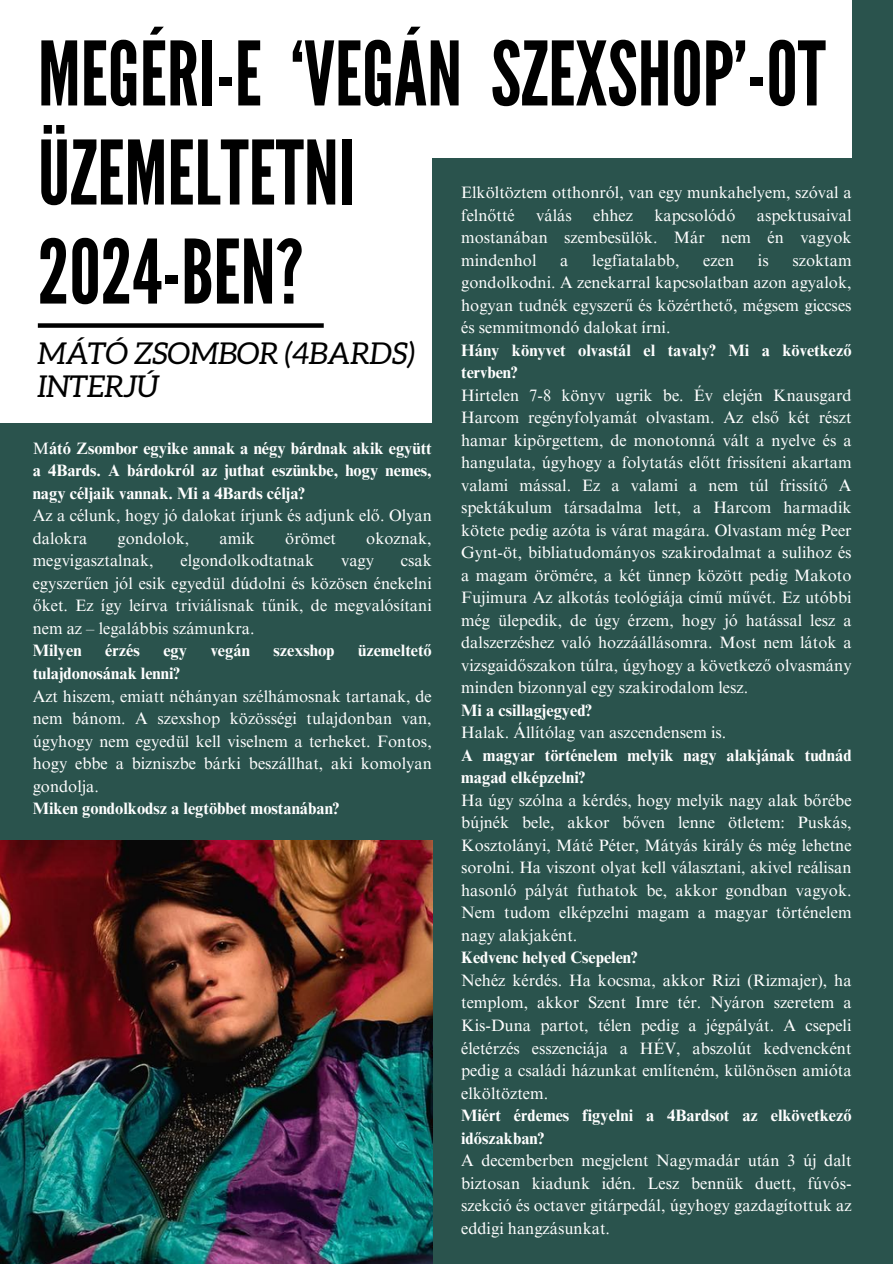
<style>
.page{position:relative;width:893px;height:1264px;background:#fff}
.page>*{position:absolute;margin:0;border:0;box-sizing:border-box;transform-origin:0 0}
.t1{font:88.5px/99px "League Gothic";color:#000}
.t2{font:italic 30px/32.7px "Aleo";color:#000}
.t3{font:16.5px/22.5px "Times NRMT Pro";color:#fff;text-align:justify}
.t4{font:700 16.5px/22.5px "Times NRMT Pro";color:#fff}
.s1{font-weight:400}
</style>
<div class="page">
<div style="left:0;top:0;width:892px;height:1263px;background:#2a534d"></div>
<div style="left:0;top:143px;width:431px;height:280px;background:#fff"></div>
<div style="left:0;top:0;width:851px;height:157px;background:#fff"></div>
<div style="left:38px;top:323px;width:286px;height:5px;background:#000"></div>
<img style="left:0;top:840px;width:432px;height:423px">
<h1 class="t1" style="left:38px;top:26px;width:789px">MEGÉRI-E ‘VEGÁN SZEXSHOP’-OT<br>ÜZEMELTETNI<br>2024-BEN?</h1>
<h2 class="t2" style="left:38px;top:337px;width:379px">MÁTÓ ZSOMBOR (4BARDS)<br>INTERJÚ</h2>
<p class="t3" style="left:461px;top:183px;width:392px">Elköltöztem otthonról, van egy munkahelyem, szóval a felnőtté</p>
<p class="t3" style="left:461px;top:206px;width:392px;text-indent:296px">aspektusaival mostanában szembesülök. Már nem én vagyok mindenhol</p>
<p class="t3" style="left:536px;top:206px;width:37px">válás</p>
<p class="t3" style="left:593px;top:206px;width:41px">ehhez</p>
<p class="t3" style="left:654px;top:206px;width:82px">kapcsolódó</p>
<p class="t3" style="left:560px;top:251px;width:10px">a</p>
<p class="t3" style="left:592px;top:251px;width:89px">legfiatalabb,</p>
<p class="t3" style="left:703px;top:251px;width:32px">ezen</p>
<p class="t3" style="left:757px;top:251px;width:12px">is</p>
<p class="t3" style="left:461px;top:251px;width:392px;text-indent:331px">szoktam gondolkodni. A zenekarral kapcsolatban azon agyalok, hogyan tudnék egyszerű és közérthető, mégsem giccses és semmitmondó dalokat írni.</p>
<p class="t4" style="left:461px;top:341px;width:392px">Hány könyvet olvastál el tavaly? Mi a következő tervben?</p>
<p class="t3" style="left:461px;top:386px;width:392px">Hirtelen 7-8 könyv ugrik be. Év elején Knausgard Harcom regényfolyamát olvastam. Az első két részt hamar kipörgettem, de monotonná vált a nyelve és a hangulata, úgyhogy a folytatás előtt frissíteni akartam valami mással. Ez a valami a nem túl frissítő A spektákulum társadalma lett, a Harcom harmadik kötete pedig azóta is várat magára. Olvastam még Peer Gynt-öt, bibliatudományos szakirodalmat a sulihoz és a magam örömére, a két ünnep között pedig Makoto Fujimura Az alkotás teológiája című művét. Ez utóbbi még ülepedik, de úgy érzem, hogy jó hatással lesz a dalszerzéshez való hozzáállásomra. Most nem látok a vizsgaidőszakon túlra, úgyhogy a következő olvasmány minden bizonnyal egy szakirodalom lesz.</p>
<p class="t4" style="left:461px;top:701px;width:132px">Mi a csillagjegyed?</p>
<p class="t3" style="left:461px;top:723px;width:267px">Halak. Állítólag van aszcendensem is.</p>
<p class="t4" style="left:461px;top:746px;width:392px">A magyar történelem melyik nagy alakjának tudnád magad elképzelni?</p>
<p class="t3" style="left:461px;top:791px;width:392px">Ha úgy szólna a kérdés, hogy melyik nagy alak bőrébe bújnék bele, akkor bőven lenne ötletem: Puskás, Kosztolányi, Máté Péter, Mátyás király és még lehetne sorolni. Ha viszont olyat kell választani, akivel reálisan hasonló pályát futhatok be, akkor gondban vagyok.<br>Nem tudom elképzelni magam a magyar történelem nagy alakjaként.</p>
<p class="t4" style="left:461px;top:948px;width:178px">Kedvenc helyed Csepelen?</p>
<p class="t3" style="left:461px;top:971px;width:392px">Nehéz kérdés. Ha kocsma, akkor Rizi (Rizmajer), ha templom, akkor Szent Imre tér. Nyáron szeretem a Kis-Duna partot, télen pedig a jégpályát. A csepeli életérzés esszenciája a HÉV, abszolút kedvencként pedig a családi házunkat említeném, különösen amióta elköltöztem.</p>
<p class="t4" style="left:461px;top:1106px;width:392px">Miért érdemes figyelni a 4Bardsot az elkövetkező időszakban?</p>
<p class="t3" style="left:461px;top:1151px;width:392px">A decemberben megjelent Nagymadár után 3 új dalt biztosan kiadunk idén. Lesz bennük duett, fúvós&shy;szekció és octaver gitárpedál, úgyhogy gazdagítottuk az eddigi hangzásunkat.</p>
<p class="t4" style="left:33px;top:439px;width:400px;text-align:justify"><span class="s1">M</span>átó Zsombor egyike annak a négy bárdnak akik együtt a 4Bards. A bárdokról az juthat eszünkbe, hogy nemes, nagy céljaik vannak. Mi a 4Bards célja?</p>
<p class="t3" style="left:33px;top:506px;width:400px">Az a célunk, hogy jó dalokat írjunk és adjunk elő. Olyan dalokra</p>
<p class="t3" style="left:117px;top:529px;width:73px">gondolok,</p>
<p class="t3" style="left:219px;top:529px;width:37px">amik</p>
<p class="t3" style="left:285px;top:529px;width:52px">örömet</p>
<p class="t3" style="left:366px;top:529px;width:67px">okoznak,</p>
<p class="t3" style="left:33px;top:551px;width:122px">megvigasztalnak,</p>
<p class="t3" style="left:180px;top:551px;width:135px">elgondolkodtatnak</p>
<p class="t3" style="left:341px;top:551px;width:34px">vagy</p>
<p class="t3" style="left:33px;top:551px;width:400px;text-indent:368px">csak egyszerűen jól esik egyedül dúdolni és közösen énekelni őket. Ez így leírva triviálisnak tűnik, de megvalósítani nem az – legalábbis számunkra.</p>
<p class="t4" style="left:33px;top:641px;width:50px">Milyen</p>
<p class="t4" style="left:105px;top:641px;width:36px">érzés</p>
<p class="t4" style="left:163px;top:641px;width:25px">egy</p>
<p class="t4" style="left:211px;top:641px;width:41px">vegán</p>
<p class="t4" style="left:273px;top:641px;width:62px">szexshop</p>
<p class="t4" style="left:358px;top:641px;width:75px">üzemeltető</p>
<p class="t4" style="left:33px;top:664px;width:149px">tulajdonosának lenni?</p>
<p class="t3" style="left:33px;top:686px;width:400px">Azt hiszem, emiatt néhányan szélhámosnak tartanak, de nem bánom. A szexshop közösségi tulajdonban van, úgyhogy nem egyedül kell viselnem a terheket. Fontos, hogy ebbe a bizniszbe bárki beszállhat, aki komolyan gondolja.</p>
<p class="t4" style="left:33px;top:799px;width:308px">Miken gondolkodsz a legtöbbet mostanában?</p>
</div>
